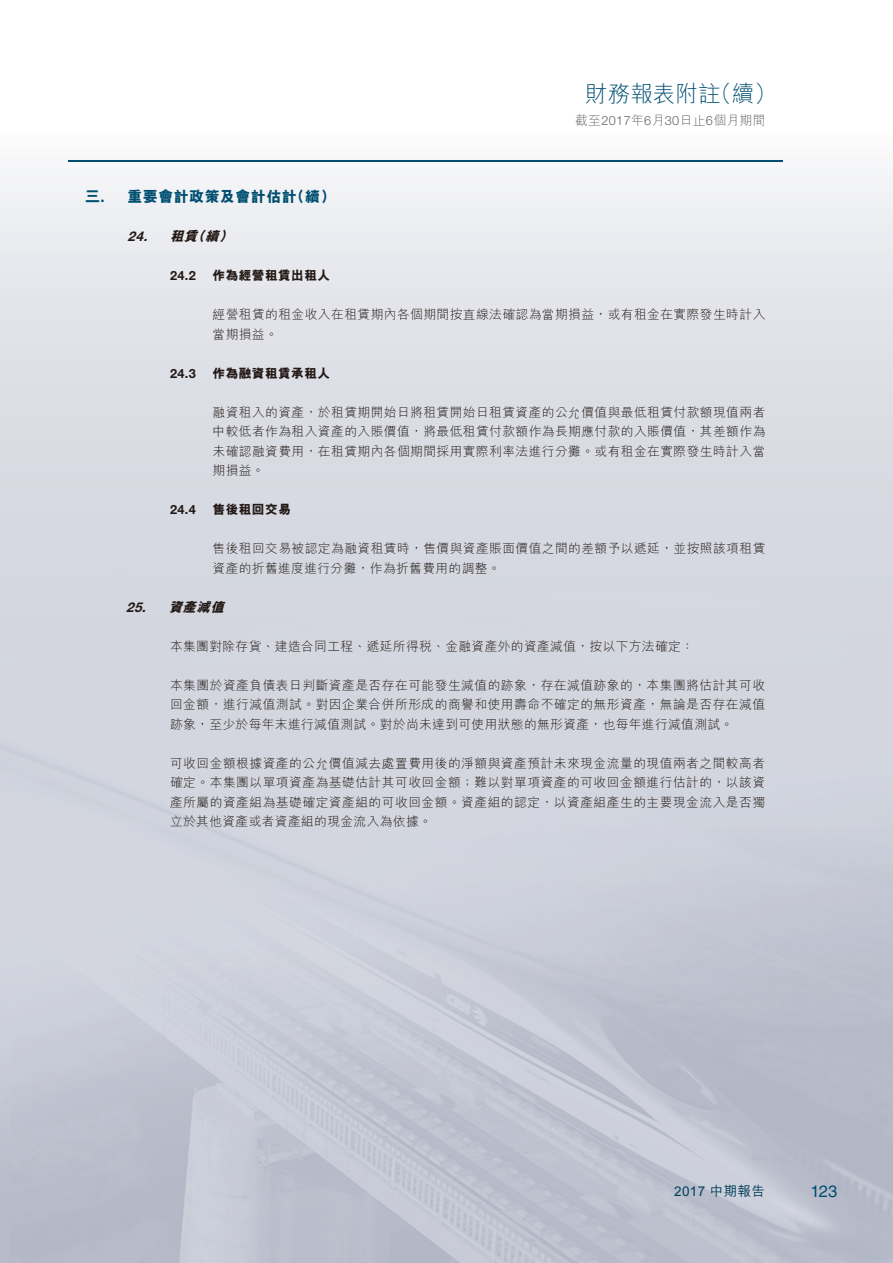
<style>
.page{position:relative;width:893px;height:1263px;background:#fff}
.page>*{position:absolute;margin:0;border:0;box-sizing:border-box;transform-origin:0 0}
.t1{font:300 22.5px "M Hei HK";letter-spacing:.005em;color:#004f71}
.t2{font:16.5px "Helvetica LT Std";color:#004f71}
.t3{font:800 15px "M Hei HK";letter-spacing:.03em;color:#004f71}
.t4{font:italic 800 13.5px "M Hei HK";color:#231916}
.t5{font:500 13.5px "M Hei HK";letter-spacing:.03em;color:#003d59}
.t6{font:300 12.75px/19.5px "M Hei HK";letter-spacing:.035em;color:#231916;text-align:justify}
.t7{font:800 12.75px "M Hei HK";letter-spacing:.03em;color:#231916}
.t8{font:300 12.75px "M Hei HK";letter-spacing:.03em;color:#666565}
.t9{font:700 12.75px "Helvetica Neue LT Std";color:#231916}
.s1{font-family:"Helvetica Neue LT Std"}
.s2{font-family:"Helvetica Neue LT Std";font-weight:700}
</style>
<div class="page">
<hr style="left:68px;top:160px;width:715px;height:2px;background:#004f71">
<h1 class="t1" style="left:585px;top:83px;width:193px">財務報表附註（續）</h1>
<p class="t8" style="left:575px;top:113px;width:192px">截至<span class="s1">2017</span>年<span class="s1">6</span>月<span class="s1">30</span>日止<span class="s1">6</span>個月期間</p>
<p class="t3" style="left:85px;top:189px;width:252px">三<span class="s2">.</span> 重要會計政策及會計估計（續）</p>
<p class="t4" style="left:128px;top:229px;width:110px"><span class="s2">24.</span> 租賃（續）</p>
<p class="t9" style="left:170px;top:268px;width:27px">24.2</p>
<p class="t7" style="left:213px;top:269px;width:119px">作為經營租賃出租人</p>
<p class="t6" style="left:213px;top:304px;width:554px">經營租賃的租金收入在租賃期內各個期間按直線法確認為當期損益，或有租金在實際發生時計入當期損益。</p>
<p class="t9" style="left:170px;top:365px;width:27px">24.3</p>
<p class="t7" style="left:213px;top:366px;width:119px">作為融資租賃承租人</p>
<p class="t6" style="left:213px;top:402px;width:554px">融資租入的資產，於租賃期開始日將租賃開始日租賃資產的公允價值與最低租賃付款額現值兩者中較低者作為租入資產的入賬價值，將最低租賃付款額作為長期應付款的入賬價值，其差額作為未確認融資費用，在租賃期內各個期間採用實際利率法進行分攤。或有租金在實際發生時計入當期損益。</p>
<p class="t9" style="left:170px;top:502px;width:27px">24.4</p>
<p class="t7" style="left:213px;top:503px;width:80px">售後租回交易</p>
<p class="t6" style="left:213px;top:538px;width:554px">售後租回交易被認定為融資租賃時，售價與資產賬面價值之間的差額予以遞延，並按照該項租賃資產的折舊進度進行分攤，作為折舊費用的調整。</p>
<p class="t4" style="left:126px;top:600px;width:103px"><span class="s2">25.</span> 資產減值</p>
<p class="t6" style="left:170px;top:636px;width:525px">本集團對除存貨、建造合同工程、遞延所得稅、金融資產外的資產減值，按以下方法確定：</p>
<p class="t6" style="left:170px;top:675px;width:597px">本集團於資產負債表日判斷資產是否存在可能發生減值的跡象，存在減值跡象的，本集團將估計其可收回金額，進行減值測試。對因企業合併所形成的商譽和使用壽命不確定的無形資產，無論是否存在減值跡象，至少於每年末進行減值測試。對於尚未達到可使用狀態的無形資產，也每年進行減值測試。</p>
<p class="t6" style="left:170px;top:753px;width:597px">可收回金額根據資產的公允價值減去處置費用後的淨額與資產預計未來現金流量的現值兩者之間較高者確定。本集團以單項資產為基礎估計其可收回金額；難以對單項資產的可收回金額進行估計的，以該資產所屬的資產組為基礎確定資產組的可收回金額。資產組的認定，以資產組產生的主要現金流入是否獨立於其他資產或者資產組的現金流入為依據。</p>
<p class="t5" style="left:674px;top:1181px;width:92px">2017 中期報告</p>
<p class="t2" style="left:810px;top:1182px;width:28px">123</p>
</div>
